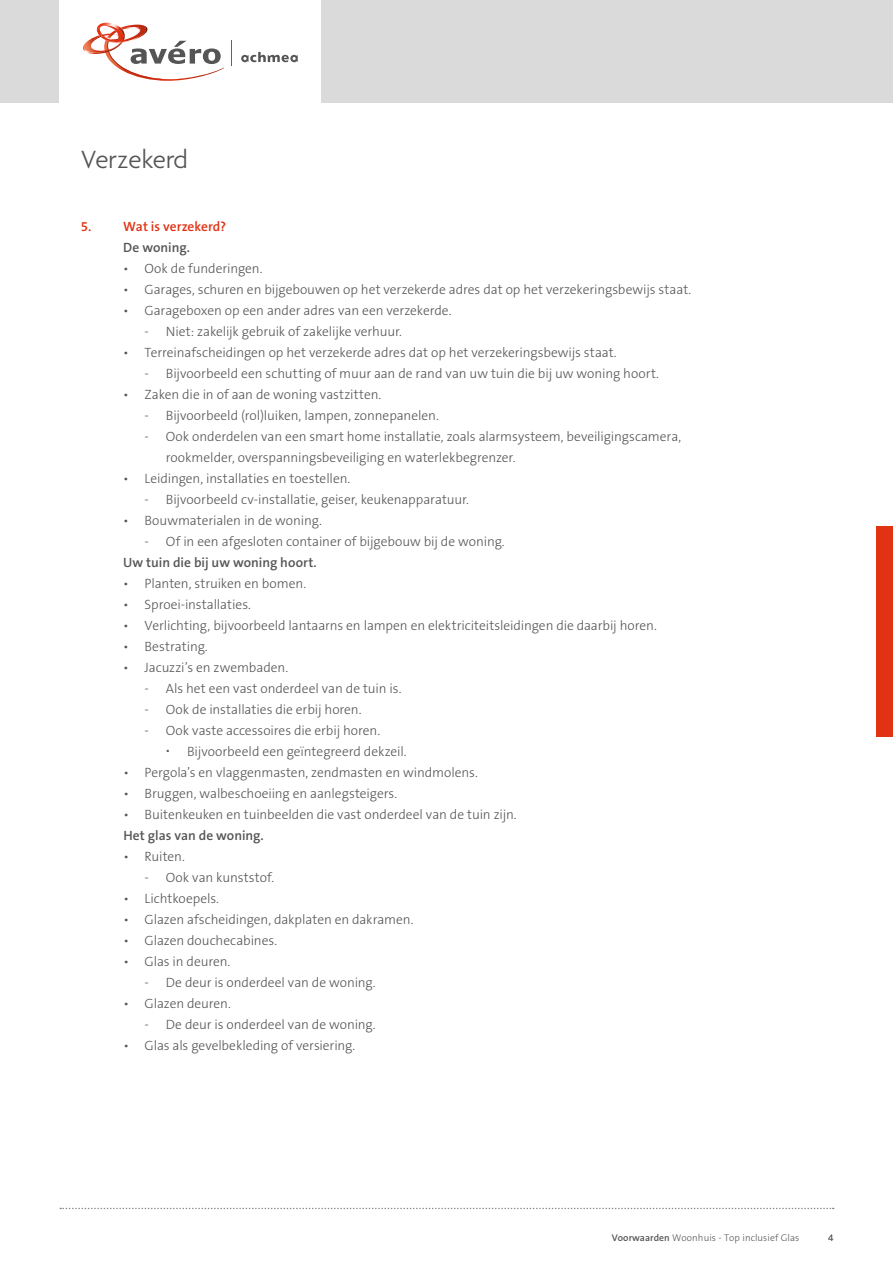
<style>
.page{position:relative;width:893px;height:1263px;background:#fff}
.page>*{position:absolute;margin:0;border:0;box-sizing:border-box;transform-origin:0 0}
.t1{font:300 27px "Agenda";color:#555}
.t2{font:300 13.5px/21px "The Sans B3";letter-spacing:-.005em;color:#555}
.t3{font:600 13.5px "The Sans B6";letter-spacing:-.005em;color:#555}
.t4{font:600 13.5px "The Sans B6";color:#e13214}
.t5{font:300 9.75px "The Sans B3";letter-spacing:.005em;color:#555}
.s1{font-family:"The Sans B6";font-weight:600}
</style>
<div class="page">
<div style="left:0;top:0;width:893px;height:103px;background:#dadada"></div>
<div style="left:60px;top:0;width:261px;height:103px;background:#fff"></div>
<svg style="left:241px;top:52px;width:57px;height:10px"></svg>
<svg style="left:83px;top:22px;width:141px;height:59px"></svg>
<svg style="left:231px;top:41px;width:1px;height:25px"></svg>
<svg style="left:60px;top:1208px;width:774px;height:1px"></svg>
<div style="left:876px;top:526px;width:17px;height:211px;background:#e13214"></div>
<h1 class="t1" style="left:81px;top:145px;width:109px">Verzekerd</h1>
<p class="t4" style="left:81px;top:219px;width:147px">5. Wat is verzekerd?</p>
<p class="t3" style="left:123px;top:240px;width:68px">De woning.</p>
<p class="t2" style="left:123px;top:259px;width:141px">• Ook de funderingen.</p>
<p class="t2" style="left:123px;top:280px;width:569px">• Garages, schuren en bijgebouwen op het verzekerde adres dat op het verzekeringsbewijs staat.</p>
<p class="t2" style="left:123px;top:301px;width:330px">• Garageboxen op een ander adres van een verzekerde.</p>
<p class="t2" style="left:145px;top:322px;width:259px">- Niet: zakelijk gebruik of zakelijke verhuur.</p>
<p class="t2" style="left:123px;top:343px;width:495px">• Terreinafscheidingen op het verzekerde adres dat op het verzekeringsbewijs staat.</p>
<p class="t2" style="left:145px;top:364px;width:516px">- Bijvoorbeeld een schutting of muur aan de rand van uw tuin die bij uw woning hoort.</p>
<p class="t2" style="left:123px;top:385px;width:260px">• Zaken die in of aan de woning vastzitten.</p>
<p class="t2" style="left:145px;top:406px;width:296px">- Bijvoorbeeld (rol)luiken, lampen, zonnepanelen.</p>
<p class="t2" style="left:166px;top:427px;width:517px;text-indent:-21px">- Ook onderdelen van een smart home installatie, zoals alarmsysteem, beveiligingscamera, rookmelder, overspanningsbeveiliging en waterlekbegrenzer.</p>
<p class="t2" style="left:123px;top:469px;width:228px">• Leidingen, installaties en toestellen.</p>
<p class="t2" style="left:145px;top:490px;width:326px">- Bijvoorbeeld cv-installatie, geiser, keukenapparatuur.</p>
<p class="t2" style="left:123px;top:511px;width:200px">• Bouwmaterialen in de woning.</p>
<p class="t2" style="left:145px;top:532px;width:362px">- Of in een afgesloten container of bijgebouw bij de woning.</p>
<p class="t3" style="left:123px;top:555px;width:195px">Uw tuin die bij uw woning hoort.</p>
<p class="t2" style="left:123px;top:574px;width:184px">• Planten, struiken en bomen.</p>
<p class="t2" style="left:123px;top:595px;width:129px">• Sproei-installaties.</p>
<p class="t2" style="left:123px;top:616px;width:535px">• Verlichting, bijvoorbeeld lantaarns en lampen en elektriciteitsleidingen die daarbij horen.</p>
<p class="t2" style="left:123px;top:637px;width:86px">• Bestrating.</p>
<p class="t2" style="left:123px;top:658px;width:166px">• Jacuzzi’s en zwembaden.</p>
<p class="t2" style="left:145px;top:679px;width:258px">- Als het een vast onderdeel van de tuin is.</p>
<p class="t2" style="left:145px;top:700px;width:219px">- Ook de installaties die erbij horen.</p>
<p class="t2" style="left:187px;top:721px;width:221px;text-indent:-43px">- Ook vaste accessoires die erbij horen.<br>Bijvoorbeeld een geïntegreerd dekzeil.</p>
<p class="t2" style="left:123px;top:763px;width:356px">• Pergola’s en vlaggenmasten, zendmasten en windmolens.</p>
<p class="t2" style="left:123px;top:784px;width:275px">• Bruggen, walbeschoeiing en aanlegsteigers.</p>
<p class="t2" style="left:123px;top:805px;width:395px">• Buitenkeuken en tuinbeelden die vast onderdeel van de tuin zijn.</p>
<p class="t3" style="left:123px;top:829px;width:142px">Het glas van de woning.</p>
<p class="t2" style="left:123px;top:847px;width:63px">• Ruiten.</p>
<p class="t2" style="left:145px;top:868px;width:131px">- Ook van kunststof.</p>
<p class="t2" style="left:123px;top:889px;width:97px">• Lichtkoepels.</p>
<p class="t2" style="left:123px;top:910px;width:292px">• Glazen afscheidingen, dakplaten en dakramen.</p>
<p class="t2" style="left:123px;top:931px;width:155px">• Glazen douchecabines.</p>
<p class="t2" style="left:123px;top:952px;width:109px">• Glas in deuren.</p>
<p class="t2" style="left:145px;top:973px;width:233px">- De deur is onderdeel van de woning.</p>
<p class="t2" style="left:123px;top:994px;width:109px">• Glazen deuren.</p>
<p class="t2" style="left:145px;top:1015px;width:233px">- De deur is onderdeel van de woning.</p>
<p class="t2" style="left:123px;top:1036px;width:234px">• Glas als gevelbekleding of versiering.</p>
<p class="t5" style="left:612px;top:1233px;width:189px"><span class="s1">Voorwaarden</span> Woonhuis - Top inclusief Glas</p>
<p class="t5" style="left:828px;top:1233px;width:7px">4</p>
</div>
